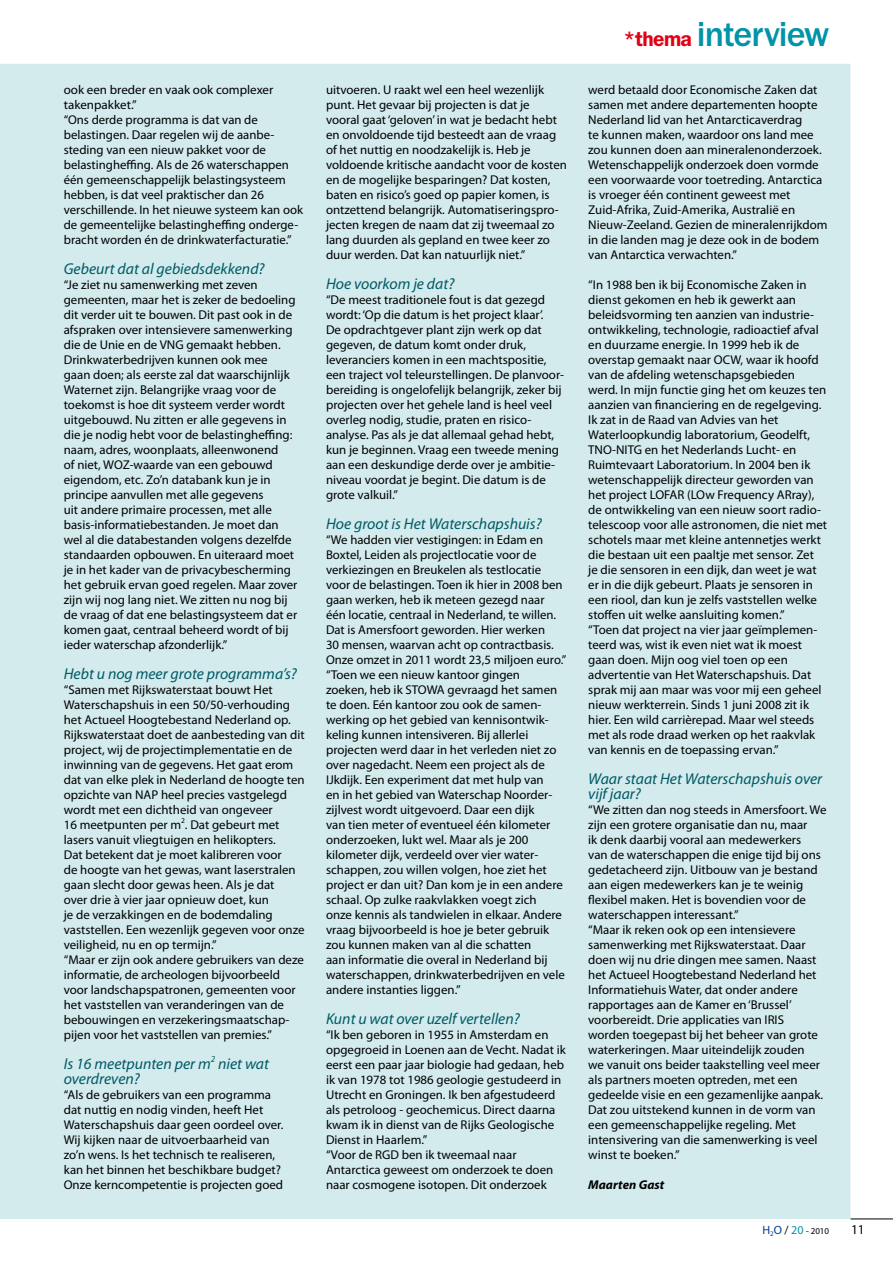
<style>
.page{position:relative;width:893px;height:1263px;background:#fff}
.page>*{position:absolute;margin:0;border:0;box-sizing:border-box;transform-origin:0 0}
.t1{font:500 36px "ITC Franklin Gothic Std";letter-spacing:-.03em;color:#0094a8}
.t2{font:italic 15.75px/15px "Myriad Pro";color:#005a66}
.t3{font:13.5px "Myriad Pro";color:#000}
.t4{font:12.75px/15px "Myriad Pro";color:#000}
.t5{font:italic 700 12.75px "Myriad Pro";color:#000}
.t6{font:italic 9.15px "Myriad Pro";color:#005a66}
.t7{font:9px "Myriad Pro";color:#000}
.s1{font-weight:600;font-size:21px;color:#e20015}
.s2{font-size:12px;color:#003f8a}
.s3{font-size:12px}
.s4{font-size:12px;color:#0094a8}
</style>
<div class="page">
<hr style="left:850px;top:1219px;width:43px;height:1px;background:#000">
<div style="left:0;top:64px;width:850px;height:1155px;background:#d3ebed"></div>
<p class="t4" style="left:64px;top:82px;width:241px">ook een breder en vaak ook complexer takenpakket.”<br>“Ons derde programma is dat van de belastingen. Daar regelen wij de aanbe&shy;steding van een nieuw pakket voor de belastingheffing. Als de 26 waterschappen één gemeenschappelijk belastingsysteem hebben, is dat veel praktischer dan 26 verschillende. I n het nieuwe systeem kan ook de gemeentelijke belastingheffing onderge&shy;bracht worden én de drinkwaterfacturatie.”</p>
<p class="t2" style="left:64px;top:261px;width:202px">Gebeurt dat al gebiedsdekkend?</p>
<p class="t4" style="left:64px;top:277px;width:233px">“Je ziet nu samenwerking met zeven gemeenten, maar het is zeker de bedoeling dit verder uit te bouwen. Dit past ook in de afspraken over intensievere samenwerking die de Unie en de VNG</p>
<p class="t4" style="left:64px;top:337px;width:230px;text-indent:123px">gemaakt hebben.<br>Drinkwaterbedrijven kunnen ook mee gaan doen; als eerste zal dat waarschijnlijk Waternet zijn. Belangrijke vraag voor de toekomst is hoe dit systeem verder wordt uitgebouwd. Nu zitten er alle gegevens in die je nodig hebt voor de belastingheffing: naam, adres, woonplaats, alleenwonend of niet, WOZ</p>
<p class="t4" style="left:64px;top:457px;width:235px;text-indent:66px">-waarde van een gebouwd eigendom, etc. Zo’n databank kun je in principe aanvullen met alle gegevens<br>uit andere primaire processen, met alle basis-informatiebestanden. Je moet dan wel al die databestanden volgens dezelfde standaarden opbouwen. En uiteraard moet je in het kader van de privacybescherming het gebruik ervan goed regelen. Maar zover zijn wij nog lang niet. We zitten nu nog bij de vraag of dat ene belastingsysteem dat er komen gaat, centraal beheerd wordt of bij ieder waterschap afzonderlijk.”</p>
<p class="t2" style="left:64px;top:666px;width:235px">Hebt u nog meer grote programma’s?</p>
<p class="t4" style="left:64px;top:682px;width:242px">“Samen met Rijkswaterstaat bouwt Het Waterschapshuis in een 50/50-verhouding het Actueel Hoogtebestand Nederland op.<br>Rijkswaterstaat doet de aanbesteding van dit project, wij de projectimplementatie en de inwinning van de gegevens. Het gaat erom dat van elke plek in Nederland de hoogte ten opzichte van NAP heel precies vastgelegd wordt met een dichtheid van ongeveer<br>16 meetpunten per m<sup>2</sup>. Dat gebeurt met lasers vanuit vliegtuigen en helikopters.<br>Dat betekent dat je moet kalibreren voor<br>de hoogte van het gewas, want laserstralen gaan slecht door gewas heen. Als je dat<br>over drie à vier jaar opnieuw doet, kun<br>je de verzakkingen en de bodemdaling vaststellen. Een wezenlijk gegeven voor onze veiligheid, nu en op termijn.”<br>“Maar er zijn ook andere gebruikers van deze informatie, de archeologen bijvoorbeeld voor landschapspatronen, gemeenten voor het vaststellen van veranderingen van de bebouwingen en verzekeringsmaatschap&shy;pijen voor het vaststellen van premies.”</p>
<p class="t2" style="left:64px;top:1056px;width:148px">Is 16 meetpunten per m</p>
<p class="t6" style="left:211px;top:1054px;width:6px">2</p>
<p class="t2" style="left:218px;top:1056px;width:52px">niet wat</p>
<p class="t2" style="left:64px;top:1071px;width:78px">overdreven?</p>
<p class="t4" style="left:64px;top:1087px;width:221px">“Als de gebruikers van een programma dat nuttig en nodig vinden, heeft Het Waterschapshuis daar geen oordeel over.<br>Wij kijken naar de uitvoerbaarheid van zo’n wens. Is het technisch te realiseren, kan het binnen het beschikbare budget?<br>Onze kerncompetentie is projecten goed</p>
<p class="t4" style="left:326px;top:82px;width:242px">uitvoeren. U raakt wel een heel wezenlijk punt. Het gevaar bij projecten is dat je<br>vooral gaat ‘geloven’ in wat je bedacht hebt en onvoldoende tijd besteedt aan de vraag of het nuttig en noodzakelijk is. Heb je voldoende kritische aandacht voor de kosten en de mogelijke besparingen? Dat kosten, baten en risico’s goed op papier komen, is ontzettend belangrijk. Automatiseringspro&shy;jecten kregen de naam dat zij tweemaal zo lang duurden als gepland en twee keer zo duur werden. Dat kan natuurlijk niet.”</p>
<p class="t2" style="left:326px;top:276px;width:130px">Hoe voorkom je dat?</p>
<p class="t4" style="left:326px;top:292px;width:240px">“De meest traditionele fout is dat gezegd wordt: ‘Op die datum is het project klaar’.<br>De opdrachtgever plant zijn werk op dat gegeven, de datum komt onder druk, leveranciers komen in een machtspositie, een traject vol teleurstellingen. De planvoor&shy;bereiding is ongelofelijk belangrijk, zeker bij projecten over het gehele land is heel veel overleg nodig, studie, praten en risico&shy;analyse. Pas als je dat allemaal gehad hebt, kun je beginnen. Vraag een tweede mening aan een deskundige derde over je ambitie&shy;niveau voordat je begint. Die datum is de grote valkuil.”</p>
<p class="t2" style="left:326px;top:516px;width:217px">Hoe groot is Het Waterschapshuis?</p>
<p class="t4" style="left:326px;top:532px;width:242px">“We hadden vier vestigingen: in Edam en Boxtel, Leiden als projectlocatie voor de verkiezingen en Breukelen als testlocatie voor de belastingen. Toen ik hier in 2008 ben gaan werken, heb ik meteen gezegd naar één locatie, centraal in Nederland, te willen.<br>Dat is Amersfoort geworden. H ier werken<br>30 mensen, waarvan acht op contractbasis.<br>Onze omzet in 2011 wordt 23,5 miljoen euro.” “Toen we een nieuw kantoor gingen<br>zoeken, heb ik STOWA</p>
<p class="t4" style="left:326px;top:682px;width:240px;text-indent:121px">gevraagd het samen te doen. Eén kantoor zou ook de samen&shy;werking op het gebied van kennisontwik&shy;keling kunnen intensiveren. Bij allerlei projecten werd daar in het verleden niet zo over nagedacht. Neem een project als de<br>IJ kdijk. Een experiment dat met hulp van<br>en in het gebied van Waterschap Noorder&shy;zijlvest wordt uitgevoerd. Daar een dijk<br>van tien meter of eventueel één kilometer onderzoeken, lukt wel. Maar als je 200 kilometer dijk, verdeeld over vier water&shy;schappen, zou willen volgen, hoe ziet het project er dan uit? Dan kom je in een andere schaal. Op zulke raakvlakken voegt zich onze kennis als tandwielen in elkaar. Andere vraag bijvoorbeeld is hoe je beter gebruik zou kunnen maken van al die schatten<br>aan informatie die overal in Nederland bij waterschappen, drinkwaterbedrijven en vele andere instanties liggen.”</p>
<p class="t2" style="left:326px;top:1011px;width:195px">Kunt u wat over uzelf vertellen?</p>
<p class="t4" style="left:326px;top:1027px;width:241px">“I k ben geboren in 1955 in Amsterdam en opgegroeid in Loenen aan de Vecht. Nadat ik eerst een paar jaar biologie had gedaan, heb ik van 1978 tot 1986 geologie gestudeerd in Utrecht en Groningen. I k ben afgestudeerd als petroloog - geochemicus. Direct daarna kwam ik in dienst van de Rijks Geologische Dienst in Haarlem.”<br>“Voor de RGD</p>
<p class="t4" style="left:326px;top:1147px;width:229px;text-indent:76px">ben ik tweemaal naar<br>Antarctica geweest om onderzoek te doen naar cosmogene isotopen. Dit onderzoek</p>
<h1 class="t1" style="left:623px;top:14px;width:207px"><span class="s1">*thema</span> interview</h1>
<p class="t4" style="left:588px;top:82px;width:241px">werd betaald door Economische Zaken dat samen met andere departementen hoopte Nederland lid van het Antarcticaverdrag<br>te kunnen maken, waardoor ons land mee zou kunnen doen aan mineralenonderzoek.<br>Wetenschappelijk onderzoek doen vormde een voorwaarde voor toetreding. Antarctica is vroeger één continent geweest met Zuid-Afrika, Zuid-Amerika, Australië en<br>N ieuw-Zeeland. Gezien de mineralenrijkdom in die landen mag je deze ook in de bodem van Antarctica verwachten.”</p>
<p class="t4" style="left:588px;top:277px;width:232px">“I n 1988 ben ik bij Economische Zaken in dienst gekomen en heb ik gewerkt aan beleidsvorming ten aanzien van industrie&shy;ontwikkeling, technologie, radioactief afval en duurzame energie. I n 1999 heb ik de overstap gemaakt naar OCW</p>
<p class="t4" style="left:588px;top:352px;width:240px;text-indent:152px">, waar ik hoofd van de afdeling wetenschapsgebieden werd. I n mijn functie ging het om keuzes ten aanzien van financiering en de regelgeving.<br>I k zat in de Raad van Advies van het Waterloopkundig laboratorium, Geodelft, TNO-NITG en het Nederlands Lucht- en Ruimtevaart Laboratorium. I n 2004 ben ik wetenschappelijk directeur geworden van het project LOFAR</p>
<p class="t4" style="left:588px;top:487px;width:240px;text-indent:99px">(LOw Frequency ARray), de ontwikkeling van een nieuw soort radio&shy;telescoop voor alle astronomen, die niet met schotels maar met kleine antennetjes werkt die bestaan uit een paaltje met sensor. Zet<br>je die sensoren in een dijk, dan weet je wat er in die dijk gebeurt. Plaats je sensoren in een riool, dan kun je zelfs vaststellen welke stoffen uit welke aansluiting komen.”<br>“Toen dat project na vier jaar geïmplemen&shy;teerd was, wist ik even niet wat ik moest gaan doen. Mijn oog viel toen op een advertentie van Het Waterschapshuis. Dat sprak mij aan maar was voor mij een geheel nieuw werkterrein. Sinds 1 juni 2008 zit ik hier. Een wild carrièrepad. Maar wel steeds met als rode draad werken op het raakvlak van kennis en de toepassing ervan.”</p>
<p class="t2" style="left:588px;top:771px;width:235px">Waar staat Het Waterschapshuis over vijf jaar?</p>
<p class="t4" style="left:588px;top:802px;width:240px">“We zitten dan nog steeds in Amersfoort. We zijn een grotere organisatie dan nu, maar<br>ik denk daarbij vooral aan medewerkers<br>van de waterschappen die enige tijd bij ons gedetacheerd zijn. Uitbouw van je bestand aan eigen medewerkers kan je te weinig flexibel maken. Het is bovendien voor de waterschappen interessant.”<br>“Maar ik reken ook op een intensievere samenwerking met Rijkswaterstaat. Daar doen wij nu drie dingen mee samen. Naast het Actueel Hoogtebestand Nederland het<br>I nformatiehuis Water, dat onder andere rapportages aan de Kamer en ‘Brussel’ voorbereidt. Drie applicaties van IRIS<br>worden toegepast bij het beheer van grote waterkeringen. Maar uiteindelijk zouden<br>we vanuit ons beider taakstelling veel meer als partners moeten optreden, met een gedeelde visie en een gezamenlijke aanpak.<br>Dat zou uitstekend kunnen in de vorm van een gemeenschappelijke regeling. Met intensivering van die samenwerking is veel winst te boeken.”</p>
<p class="t5" style="left:588px;top:1177px;width:78px">Maarten Gast</p>
<p class="t7" style="left:762px;top:1226px;width:68px"><span class="s2">H</span> <sub>2</sub><span class="s2">O</span> <span class="s3">/</span> <span class="s4">20</span> - 2010</p>
<p class="t3" style="left:851px;top:1222px;width:15px">11</p>
</div>
